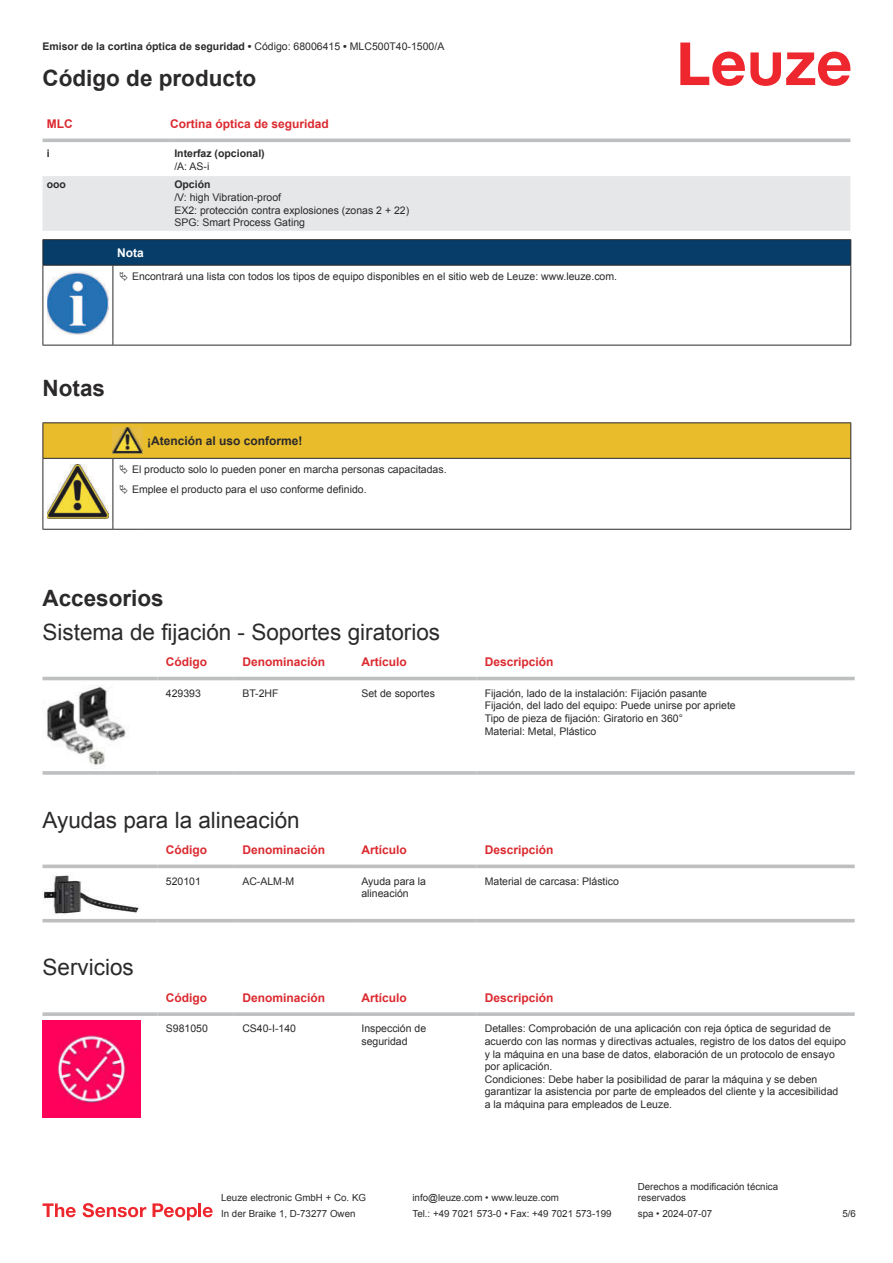
<style>
.page{position:relative;width:893px;height:1263px;background:#fff}
.page>*{position:absolute;margin:0;border:0;box-sizing:border-box;transform-origin:0 0}
.t1{font:22.5px "Arial";color:#2b292a}
.t2{font:700 22.5px "Arial";color:#2b292a}
.t3{font:700 12px "Arial";color:#db2a30}
.t4{font:700 12px "Arial";color:#2b292a}
.t5{font:700 12px "Arial";color:#fff}
.t6{font:10.5px/12.6px "Arial";color:#2b292a}
.t7{font:700 10.5px "Arial";color:#2b292a}
.t8{font:9.75px/11.7px "Arial";color:#2b292a}
.s1{font-weight:400}
</style>
<div class="page">
<svg style="left:680px;top:43px;width:170px;height:43px"></svg>
<svg style="left:43px;top:138px;width:807px;height:1px"></svg>
<div style="left:43px;top:176px;width:807px;height:55px;background:#e6e7e9"></div>
<hr style="left:43px;top:139px;width:127px;height:3px;background:#bdbfc1">
<hr style="left:170px;top:139px;width:680px;height:3px;background:#bdbfc1">
<div style="left:43px;top:676px;width:812px;height:5px;background:#eceded"></div>
<hr style="left:43px;top:677px;width:114px;height:3px;background:#bdbfc1">
<hr style="left:157px;top:677px;width:77px;height:3px;background:#bdbfc1">
<hr style="left:234px;top:677px;width:119px;height:3px;background:#bdbfc1">
<hr style="left:353px;top:677px;width:123px;height:3px;background:#bdbfc1">
<hr style="left:476px;top:677px;width:379px;height:3px;background:#bdbfc1">
<svg style="left:43px;top:771px;width:114px;height:4px"></svg>
<hr style="left:157px;top:771px;width:77px;height:4px;background:#c5c7c9">
<svg style="left:234px;top:771px;width:119px;height:4px"></svg>
<svg style="left:353px;top:771px;width:123px;height:4px"></svg>
<hr style="left:476px;top:771px;width:379px;height:4px;background:#c5c7c9">
<img style="left:43px;top:685px;width:84px;height:84px">
<svg style="left:43px;top:868px;width:812px;height:55px"></svg>
<svg style="left:43px;top:864px;width:114px;height:4px"></svg>
<svg style="left:157px;top:864px;width:77px;height:4px"></svg>
<svg style="left:234px;top:864px;width:119px;height:4px"></svg>
<svg style="left:353px;top:864px;width:123px;height:4px"></svg>
<svg style="left:476px;top:864px;width:379px;height:4px;background:#c6c8ca"></svg>
<hr style="left:43px;top:919px;width:114px;height:3px;background:#bdbfc1">
<hr style="left:157px;top:919px;width:77px;height:3px;background:#bdbfc1">
<hr style="left:234px;top:919px;width:119px;height:3px;background:#bdbfc1">
<hr style="left:353px;top:919px;width:123px;height:3px;background:#bdbfc1">
<hr style="left:476px;top:919px;width:379px;height:3px;background:#bdbfc1">
<img style="left:43px;top:872px;width:97px;height:44px">
<svg style="left:43px;top:1012px;width:114px;height:4px"></svg>
<svg style="left:157px;top:1012px;width:77px;height:4px"></svg>
<svg style="left:234px;top:1012px;width:119px;height:4px"></svg>
<svg style="left:353px;top:1012px;width:123px;height:4px"></svg>
<svg style="left:476px;top:1012px;width:379px;height:4px;background:#c3c5c7"></svg>
<img style="left:43px;top:1020px;width:97px;height:98px">
<svg style="left:43px;top:1203px;width:33px;height:14px"></svg>
<svg style="left:83px;top:1203px;width:63px;height:14px"></svg>
<svg style="left:153px;top:1203px;width:44px;height:17px"></svg>
<hr style="left:198px;top:1203px;width:3px;height:14px;background:#ed272d">
<svg style="left:203px;top:1207px;width:10px;height:10px"></svg>
<svg style="left:44px;top:266px;width:806px;height:79px"></svg>
<hr style="left:43px;top:239px;width:70px;height:1px;background:#2b292a">
<hr style="left:43px;top:265px;width:70px;height:1px;background:#2b292a">
<hr style="left:113px;top:239px;width:738px;height:1px;background:#2b292a">
<svg style="left:43px;top:240px;width:808px;height:25px;background:#063c67"></svg>
<hr style="left:113px;top:265px;width:738px;height:1px;background:#2b292a">
<hr style="left:43px;top:266px;width:1px;height:75px;background:#2b292a">
<hr style="left:113px;top:266px;width:1px;height:75px;background:#2b292a">
<hr style="left:850px;top:266px;width:1px;height:75px;background:#2b292a">
<hr style="left:43px;top:345px;width:70px;height:1px;background:#2b292a">
<hr style="left:113px;top:345px;width:738px;height:1px;background:#2b292a">
<img style="left:47px;top:272px;width:61px;height:62px">
<div style="left:115px;top:266px;width:734px;height:20px;background:#fff"></div>
<svg style="left:44px;top:500px;width:806px;height:29px"></svg>
<hr style="left:43px;top:422px;width:70px;height:1px;background:#2b292a">
<hr style="left:113px;top:422px;width:30px;height:1px;background:#2b292a">
<hr style="left:143px;top:422px;width:708px;height:1px;background:#2b292a">
<hr style="left:43px;top:459px;width:1px;height:66px;background:#2b292a">
<hr style="left:113px;top:459px;width:1px;height:66px;background:#2b292a">
<hr style="left:850px;top:459px;width:1px;height:66px;background:#2b292a">
<hr style="left:43px;top:529px;width:70px;height:1px;background:#2b292a">
<hr style="left:113px;top:529px;width:30px;height:1px;background:#2b292a">
<hr style="left:143px;top:529px;width:708px;height:1px;background:#2b292a">
<img style="left:47px;top:500px;width:61px;height:18px">
<svg style="left:43px;top:423px;width:808px;height:77px"></svg>
<p class="t7" style="left:43px;top:43px;width:403px">Emisor de la cortina óptica de seguridad • <span class="s1">Código: 68006415</span> • <span class="s1">MLC500T40-1500/A</span></p>
<h1 class="t2" style="left:43px;top:70px;width:215px">Código de producto</h1>
<p class="t3" style="left:47px;top:119px;width:27px">MLC</p>
<p class="t3" style="left:170px;top:119px;width:160px">Cortina óptica de seguridad</p>
<p class="t7" style="left:47px;top:149px;width:4px">i</p>
<p class="t7" style="left:174px;top:149px;width:92px">Interfaz (opcional)</p>
<p class="t6" style="left:174px;top:161px;width:37px">/A: AS-i</p>
<p class="t7" style="left:47px;top:181px;width:21px">ooo</p>
<p class="t7" style="left:174px;top:181px;width:38px">Opción</p>
<p class="t6" style="left:174px;top:192px;width:236px">/V: high Vibration-proof<br>EX2: protección contra explosiones (zonas 2 + 22)<br>SPG: Smart Process Gating</p>
<p class="t5" style="left:117px;top:248px;width:28px">Nota</p>
<p class="t6" style="left:132px;top:271px;width:487px">Encontrará una lista con todos los tipos de equipo disponibles en el sitio web de Leuze: www.leuze.com.</p>
<h1 class="t2" style="left:43px;top:380px;width:64px">Notas</h1>
<p class="t4" style="left:147px;top:436px;width:157px">¡Atención al uso conforme!</p>
<p class="t6" style="left:132px;top:460px;width:316px;line-height:20.2px">El producto solo lo pueden poner en marcha personas capacitadas.<br>Emplee el producto para el uso conforme definido.</p>
<h1 class="t2" style="left:43px;top:590px;width:123px">Accesorios</h1>
<h1 class="t1" style="left:43px;top:623px;width:399px">Sistema de fijación - Soportes giratorios</h1>
<p class="t3" style="left:166px;top:657px;width:43px">Código</p>
<p class="t3" style="left:242px;top:657px;width:84px">Denominación</p>
<p class="t3" style="left:361px;top:657px;width:47px">Artículo</p>
<p class="t3" style="left:485px;top:657px;width:70px">Descripción</p>
<p class="t6" style="left:166px;top:688px;width:37px">429393</p>
<p class="t6" style="left:242px;top:688px;width:38px">BT-2HF</p>
<p class="t6" style="left:361px;top:688px;width:75px">Set de soportes</p>
<p class="t6" style="left:485px;top:688px;width:252px">Fijación, lado de la instalación: Fijación pasante Fijación, del lado del equipo: Puede unirse por apriete Tipo de pieza de fijación: Giratorio en 360°<br>Material: Metal, Plástico</p>
<h1 class="t1" style="left:43px;top:811px;width:259px">Ayudas para la alineación</h1>
<p class="t3" style="left:166px;top:845px;width:43px">Código</p>
<p class="t3" style="left:242px;top:845px;width:84px">Denominación</p>
<p class="t3" style="left:361px;top:845px;width:47px">Artículo</p>
<p class="t3" style="left:485px;top:845px;width:70px">Descripción</p>
<p class="t6" style="left:166px;top:875px;width:37px">520101</p>
<p class="t6" style="left:242px;top:875px;width:53px">AC-ALM-M</p>
<p class="t6" style="left:361px;top:875px;width:66px">Ayuda para la alineación</p>
<p class="t6" style="left:485px;top:875px;width:136px">Material de carcasa: Plástico</p>
<h1 class="t1" style="left:43px;top:959px;width:93px">Servicios</h1>
<p class="t3" style="left:166px;top:993px;width:43px">Código</p>
<p class="t3" style="left:242px;top:993px;width:84px">Denominación</p>
<p class="t3" style="left:361px;top:993px;width:47px">Artículo</p>
<p class="t3" style="left:485px;top:993px;width:70px">Descripción</p>
<p class="t6" style="left:166px;top:1023px;width:44px">S981050</p>
<p class="t6" style="left:242px;top:1023px;width:55px">CS40-I-140</p>
<p class="t6" style="left:361px;top:1023px;width:66px">Inspección de seguridad</p>
<p class="t6" style="left:485px;top:1023px;width:363px">Detalles: Comprobación de una aplicación con reja óptica de seguridad de acuerdo con las normas y directivas actuales, registro de los datos del equipo y la máquina en una base de datos, elaboración de un protocolo de ensayo por aplicación.<br>Condiciones: Debe haber la posibilidad de parar la máquina y se deben garantizar la asistencia por parte de empleados del cliente y la accesibilidad a la máquina para empleados de Leuze.</p>
<p class="t8" style="left:221px;top:1193px;width:146px">Leuze electronic GmbH + Co. KG</p>
<p class="t8" style="left:412px;top:1193px;width:148px">info@leuze.com • www.leuze.com</p>
<p class="t8" style="left:638px;top:1181px;width:142px">Derechos a modificación técnica reservados</p>
<p class="t8" style="left:221px;top:1209px;width:136px">In der Braike 1, D-73277 Owen</p>
<p class="t8" style="left:412px;top:1209px;width:201px">Tel.: +49 7021 573-0 • Fax: +49 7021 573-199</p>
<p class="t8" style="left:638px;top:1209px;width:76px">spa • 2024-07-07</p>
<p class="t8" style="left:842px;top:1209px;width:15px">5 /6</p>
</div>
